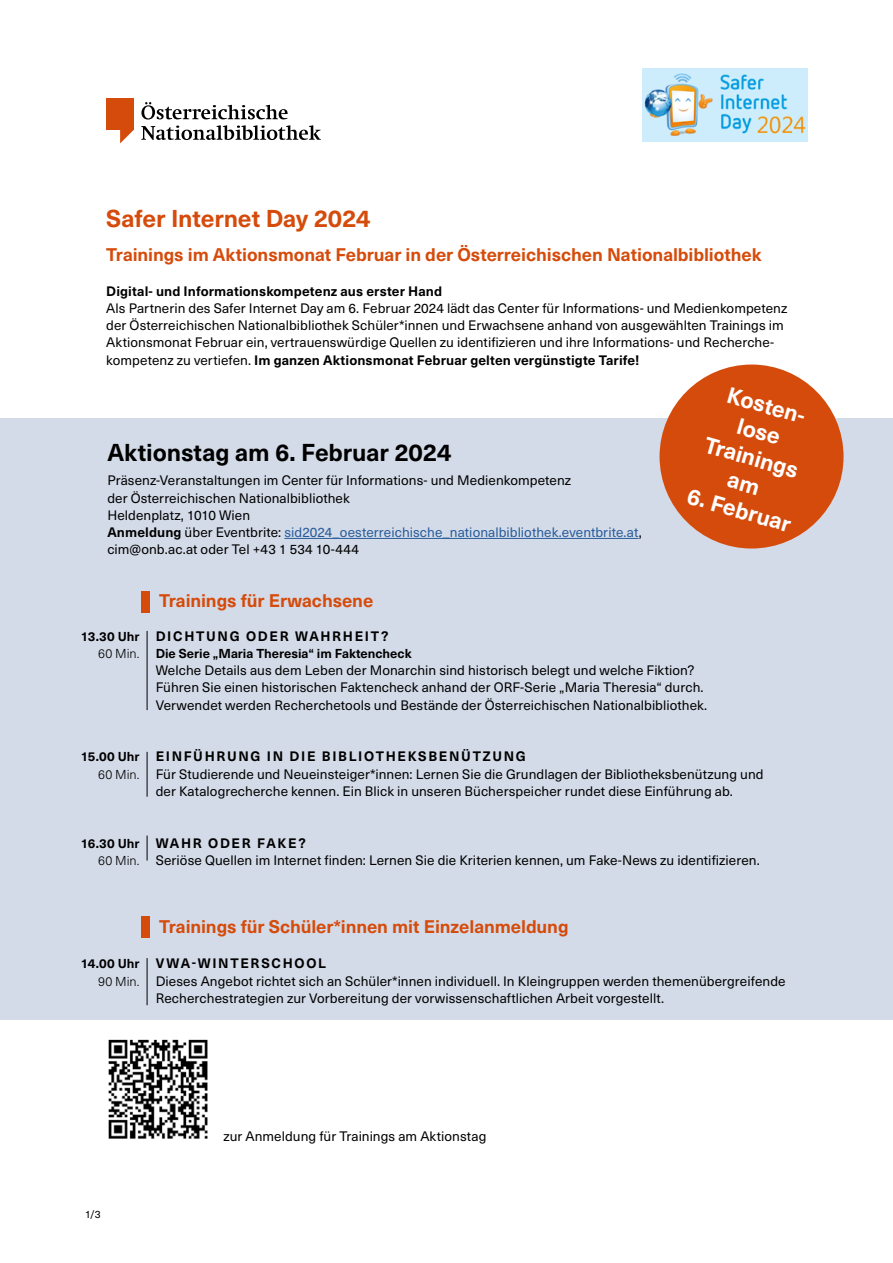
<style>
.page{position:relative;width:893px;height:1263px;background:#fff}
.page>*{position:absolute;margin:0;border:0;box-sizing:border-box;transform-origin:0 0}
.t1{font:700 24px "Neue Haas Unica W1 G";letter-spacing:-.005em;color:#000}
.t2{font:700 24px "Neue Haas Unica W1 G";letter-spacing:-.005em;color:#d54b0b}
.t3{font:700 22.5px/27px "Neue Haas Unica W1 G";color:#fff;text-align:center}
.t4{font:700 18px "Neue Haas Unica W1 G";letter-spacing:-.005em;color:#d54b0b}
.t5{font:13.5px/17.2px "Neue Haas Unica W1 G";letter-spacing:.005em;color:#000}
.t6{font:700 13.5px "Neue Haas Unica W1 G";letter-spacing:.12em;color:#000}
.t7{font:700 13.5px "Neue Haas Unica W1 G";letter-spacing:.01em;color:#000}
.t8{font:700 12.75px "Neue Haas Unica W1 G";color:#000}
.t9{font:300 12.75px "Neue Haas Unica W1 G";color:#000}
.t10{font:10.5px "Neue Haas Unica W1 G";color:#000}
.s1{font-weight:700}
.s2{color:#275b9b}
</style>
<div class="page">
<div style="left:106px;top:99px;width:28px;height:31px;background:#d54b0b"></div>
<svg style="left:120px;top:130px;width:14px;height:13px"></svg>
<svg style="left:141px;top:102px;width:180px;height:38px"></svg>
<img style="left:642px;top:68px;width:166px;height:74px">
<div style="left:0;top:418px;width:893px;height:602px;background:#d4dbe8"></div>
<hr style="left:284px;top:538px;width:355px;height:1px;background:#275b9b">
<div style="left:141px;top:917px;width:9px;height:21px;background:#d54b0b"></div>
<div style="left:141px;top:591px;width:9px;height:21px;background:#d54b0b"></div>
<hr style="left:147px;top:752px;width:1px;height:45px;background:#000">
<svg style="left:147px;top:835px;width:1px;height:25px"></svg>
<hr style="left:147px;top:958px;width:1px;height:47px;background:#000">
<hr style="left:147px;top:631px;width:1px;height:79px;background:#000">
<img style="left:108px;top:1039px;width:100px;height:100px">
<div style="left:660px;top:364px;width:183px;height:184px;background:#d54b0b;border-radius:50%"></div>
<h1 class="t2" style="left:106px;top:200px;width:266px">Safer Internet Day 2024</h1>
<h3 class="t4" style="left:106px;top:241px;width:657px">Trainings im Aktionsmonat Februar in der Österreichischen Nationalbibliothek</h3>
<p class="t7" style="left:106px;top:280px;width:337px">Digital- und Informationskompetenz aus erster Hand</p>
<p class="t5" style="left:106px;top:299px;width:683px">Als Partnerin des Safer Internet Day am 6. Februar 2024 lädt das Center für Informations- und Medienkompetenz der Österreichischen Nationalbibliothek Schüler*innen und Erwachsene anhand von ausgewählten Trainings im Aktionsmonat Februar ein, vertrauenswürdige Quellen zu identifizieren und ihre Informations- und Recherche&shy;kompetenz zu vertiefen. <span class="s1">Im ganzen Aktionsmonat Februar gelten vergünstigte Tarife!</span></p>
<h1 class="t1" style="left:107px;top:434px;width:346px">Aktionstag am 6. Februar 2024</h1>
<p class="t5" style="left:107px;top:471px;width:536px">Präsenz-Veranstaltungen im Center für Informations- und Medienkompetenz<br>der Österreichischen Nationalbibliothek<br>Heldenplatz, 1010 Wien<br><span class="s1">Anmeldung</span> über Eventbrite: <span class="s2">sid2024_oesterreichische_nationalbibliothek.eventbrite.at</span>, cim@onb.ac.at oder Tel +43 1 534 10-444</p>
<h3 class="t4" style="left:159px;top:587px;width:216px">Trainings für Erwachsene</h3>
<h2 class="t3" style="left:724px;top:377px;width:98px;rotate:16deg">Kosten&shy;lose<br>Trainings am</h2>
<h2 class="t3" style="left:692px;top:481px;width:108px;rotate:16deg">6. Februar</h2>
<p class="t8" style="left:81px;top:626px;width:60px">13.30 Uhr</p>
<p class="t9" style="left:98px;top:644px;width:43px">60 Min.</p>
<p class="t6" style="left:156px;top:625px;width:234px">DICHTUNG ODER WAHRHEIT?</p>
<p class="t8" style="left:156px;top:644px;width:257px">Die Serie „Maria Theresia“ im Faktencheck</p>
<p class="t5" style="left:156px;top:661px;width:553px">Welche Details aus dem Leben der Monarchin sind historisch belegt und welche Fiktion?<br>Führen Sie einen historischen Faktencheck anhand der ORF-Serie „Maria Theresia“ durch.<br>Verwendet werden Recherchetools und Bestände der Österreichischen Nationalbibliothek.</p>
<p class="t8" style="left:81px;top:747px;width:60px">15.00 Uhr</p>
<p class="t9" style="left:98px;top:765px;width:43px">60 Min.</p>
<p class="t6" style="left:156px;top:746px;width:372px">EINFÜHRUNG IN DIE BIBLIOTHEKSBENÜTZUNG</p>
<p class="t5" style="left:156px;top:764px;width:609px">Für Studierende und Neueinsteiger*innen: Lernen Sie die Grundlagen der Bibliotheksbenützung und der Katalogrecherche kennen. Ein Blick in unseren Bücherspeicher rundet diese Einführung ab.</p>
<p class="t8" style="left:81px;top:833px;width:60px">16.30 Uhr</p>
<p class="t9" style="left:98px;top:851px;width:43px">60 Min.</p>
<p class="t6" style="left:156px;top:832px;width:152px">WAHR ODER FAKE?</p>
<p class="t5" style="left:156px;top:851px;width:606px">Seriöse Quellen im Internet finden: Lernen Sie die Kriterien kennen, um Fake-News zu identifizieren.</p>
<p class="t8" style="left:81px;top:954px;width:60px">14.00 Uhr</p>
<p class="t9" style="left:98px;top:972px;width:43px">90 Min.</p>
<h3 class="t4" style="left:159px;top:912px;width:411px">Trainings für Schüler*innen mit Einzelanmeldung</h3>
<p class="t6" style="left:156px;top:953px;width:172px">VWA-WINTERSCHOOL</p>
<p class="t5" style="left:156px;top:971px;width:631px">Dieses Angebot richtet sich an Schüler*innen individuell. In Kleingruppen werden themenübergreifende<br>Recherchestrategien zur Vorbereitung der vorwissenschaftlichen Arbeit vorgestellt.</p>
<p class="t10" style="left:85px;top:1206px;width:17px">1/3</p>
<p class="t5" style="left:223px;top:1127px;width:265px">zur Anmeldung für Trainings am Aktionstag</p>
</div>
